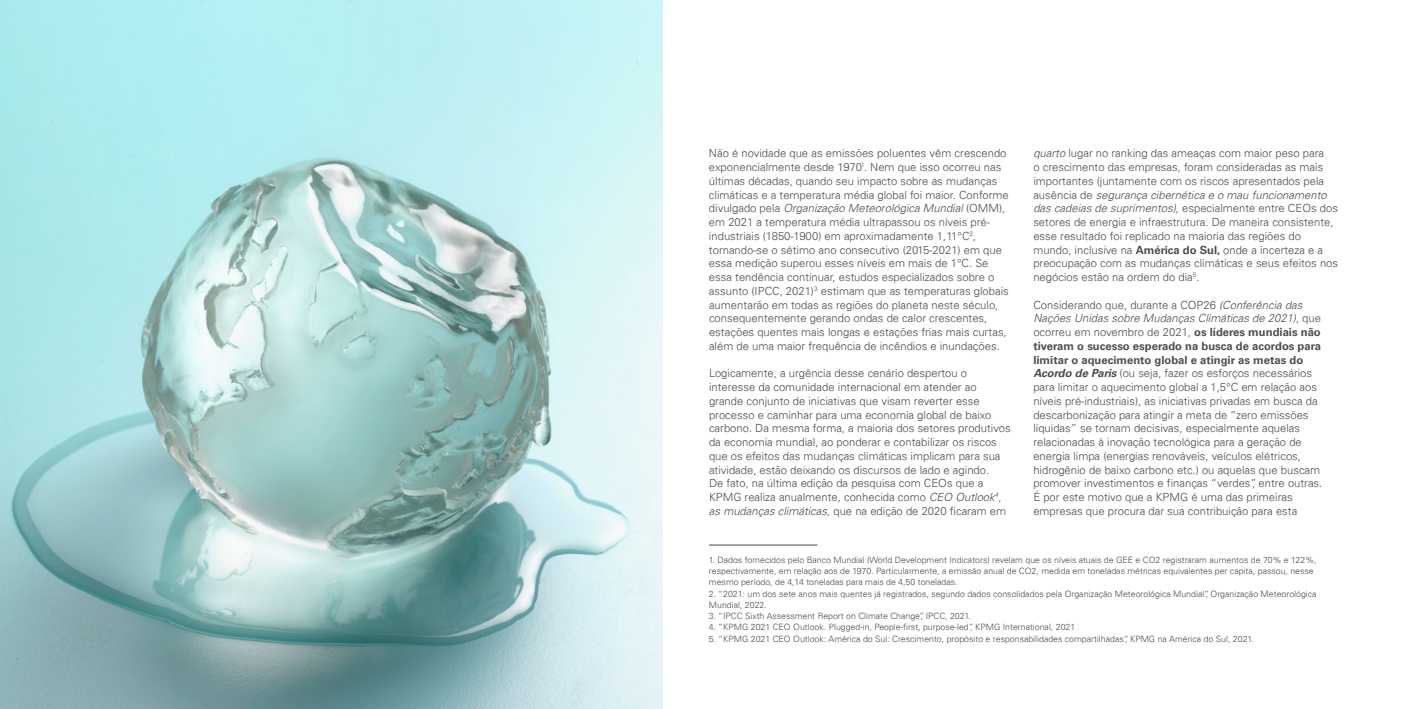
<style>
.page{position:relative;width:1418px;height:709px;background:#fff}
.page>*{position:absolute;margin:0;border:0;box-sizing:border-box;transform-origin:0 0}
.t1{font:300 11.25px/13.8px "Univers 45";color:#4d4d4f}
.t2{font:700 11.25px/13.8px "Univers 65";color:#4d4d4f}
.t3{font:300 8.75px/11.2px "Univers 45";color:#4d4d4f}
.s1{font-style:italic}
.s2{font-family:"Univers 65";font-weight:700}
.s3{font-family:"Univers 65";font-weight:700;font-style:italic}
</style>
<div class="page">
<img style="left:0;top:0;width:663px;height:709px">
<hr style="left:709px;top:544px;width:108px;height:1px;background:#4d4d4f">
<p class="t1" style="left:1033px;top:146px;width:306px"><span class="s1">quarto</span> lugar no ranking das ameaças com maior peso para<br>o crescimento das empresas, foram consideradas as mais importantes (juntamente com os riscos apresentados pela ausência de <span class="s1">segurança cibernética e o mau funcionamento das cadeias de suprimentos),</span> especialmente entre CEOs dos setores de energia e infraestrutura. De maneira consistente, esse resultado foi replicado na maioria das regiões do mundo, inclusive na <span class="s2">América do Sul,</span> onde a incerteza e a preocupação com as mudanças climáticas e seus efeitos nos negócios estão na ordem do dia<sup>5</sup>.</p>
<p class="t1" style="left:1033px;top:298px;width:289px">Considerando que, durante a COP26 <span class="s1">(Conferência das<br>Nações Unidas sobre Mudanças Climáticas de 2021)</span>, que ocorreu em novembro de 2021, <span class="s2">os líderes mundiais não</span></p>
<p class="t2" style="left:1033px;top:339px;width:289px">tiveram o sucesso esperado na busca de acordos para limitar o aquecimento global e atingir as metas do</p>
<p class="t1" style="left:1033px;top:366px;width:290px"><span class="s3">Acordo de Paris</span> (ou seja, fazer os esforços necessários para limitar o aquecimento global a 1,5°C em relação aos níveis pré-industriais), as iniciativas privadas em busca da descarbonização para atingir a meta de “zero emissões líquidas” se tornam decisivas, especialmente aquelas relacionadas à inovação tecnológica para a geração de energia limpa (energias renováveis, veículos elétricos, hidrogênio de baixo carbono etc.) ou aquelas que buscam promover investimentos e finanças “verdes”, entre outras.<br>É por este motivo que a KPMG é uma das primeiras empresas que procura dar sua contribuição para esta</p>
<p class="t3" style="left:709px;top:554px;width:609px">1. Dados fornecidos pelo Banco Mundial (World Development Indicators) revelam que os níveis atuais de GEE e CO2 registraram aumentos de 70% e 122%, respectivamente, em relação aos de 1970. Particularmente, a emissão anual de CO2, medida em toneladas métricas equivalentes per capita, passou, nesse mesmo período, de 4,14 toneladas para mais de 4,50 toneladas.</p>
<p class="t3" style="left:709px;top:588px;width:609px">2. “2021: um dos sete anos mais quentes já registrados, segundo dados consolidados pela Organização Meteorológica Mundial”, Organização Meteorológica<br>Mundial, 2022.</p>
<p class="t3" style="left:709px;top:610px;width:263px">3. “IPCC Sixth Assessment Report on Climate Change”, IPCC, 2021.</p>
<p class="t3" style="left:709px;top:621px;width:368px">4. “KPMG 2021 CEO Outlook. Plugged-in, People-first, purpose-led”, KPMG International, 2021</p>
<p class="t3" style="left:709px;top:633px;width:546px">5. “KPMG 2021 CEO Outlook: América do Sul: Crescimento, propósito e responsabilidades compartilhadas”, KPMG na América do Sul, 2021.</p>
<p class="t1" style="left:709px;top:146px;width:301px">Não é novidade que as emissões poluentes vêm crescendo exponencialmente desde 1970<sup>1</sup>. Nem que isso ocorreu nas últimas décadas, quando seu impacto sobre as mudanças climáticas e a temperatura média global foi maior. Conforme divulgado pela <span class="s1">Organização Meteorológica Mundial</span> (OMM), em 2021 a temperatura média ultrapassou os níveis pré&shy;industriais (1850-1900) em aproximadamente 1,11°C<sup>2</sup>, tornando-se o sétimo ano consecutivo (2015-2021) em que essa medição superou esses níveis em mais de 1°C. Se essa tendência continuar, estudos especializados sobre o assunto (IPCC, 2021)<sup>3</sup> estimam que as temperaturas globais aumentarão em todas as regiões do planeta neste século, consequentemente gerando ondas de calor crescentes, estações quentes mais longas e estações frias mais curtas, além de uma maior frequência de incêndios e inundações.</p>
<p class="t1" style="left:709px;top:366px;width:303px">Logicamente, a urgência desse cenário despertou o interesse da comunidade internacional em atender ao grande conjunto de iniciativas que visam reverter esse processo e caminhar para uma economia global de baixo carbono. Da mesma forma, a maioria dos setores produtivos da economia mundial, ao ponderar e contabilizar os riscos que os efeitos das mudanças climáticas implicam para sua atividade, estão deixando os discursos de lado e agindo.<br>De fato, na última edição da pesquisa com CEOs que a KPMG realiza anualmente, conhecida como <span class="s1">CEO Outlook</span><sup>4</sup><span class="s1">, as mudanças climáticas,</span> que na edição de 2020 ficaram em</p>
</div>
